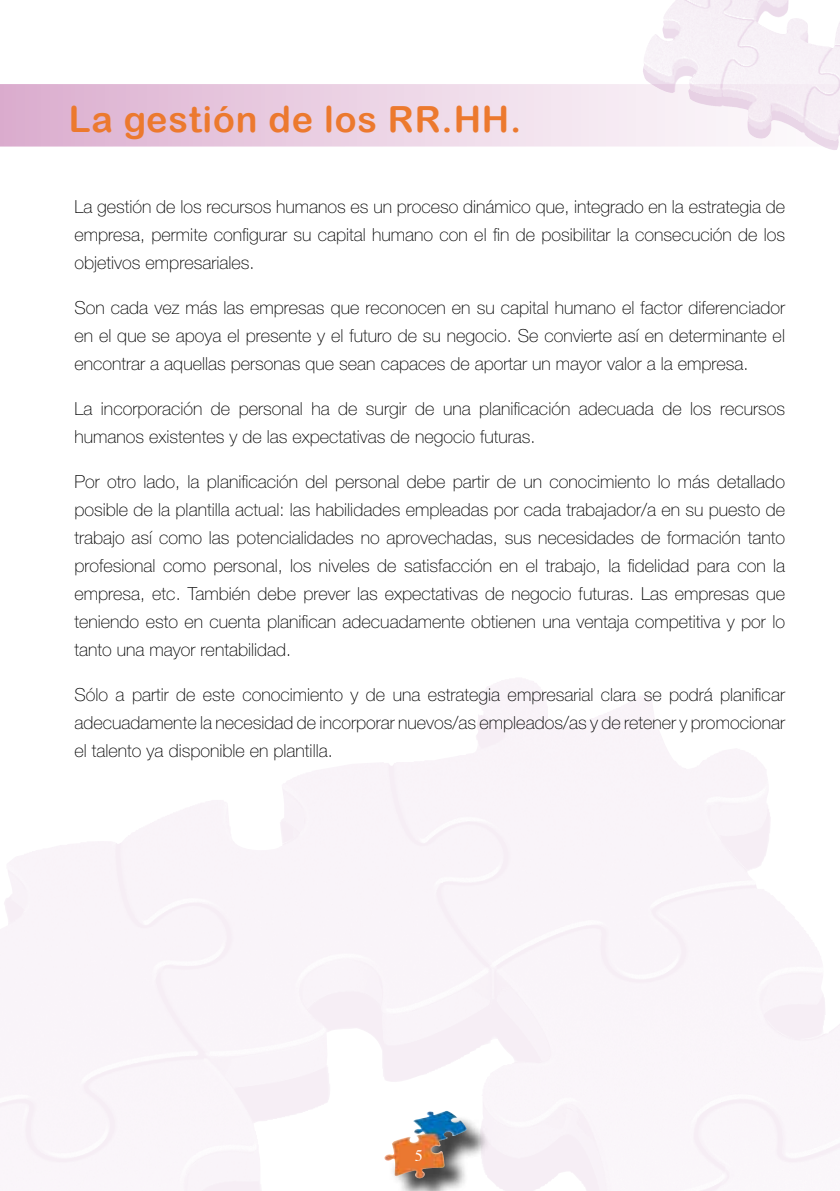
<style>
.page{position:relative;width:840px;height:1191px;background:#fff}
.page>*{position:absolute;margin:0;border:0;box-sizing:border-box;transform-origin:0 0}
.t1{font:36px "Arial Rounded MT Bold";letter-spacing:.025em;color:#ec792e}
.t2{font:100 18px/28px "Helvetica Neue";color:#000;text-align:justify}
.t3{font:16px "Times";color:#fff}
</style>
<div class="page">
<img style="left:0;top:679px;width:515px;height:512px">
<div style="left:388px;top:1114px;width:102px;height:77px;background:#000;opacity:.75"></div>
<img style="left:413px;top:1111px;width:32px;height:16px">
<img style="left:643px;top:0;width:34px;height:84px">
<svg style="left:0;top:84px;width:839px;height:63px"></svg>
<h1 class="t1" style="left:69px;top:98px;width:454px">La gestión de los RR.HH.</h1>
<p class="t2" style="left:74px;top:192px;width:711px">La gestión de los recursos humanos es un proceso dinámico que, integrado en la estrategia de empresa, permite configurar su capital humano con el fin de posibilitar la consecución de los objetivos empresariales.</p>
<p class="t2" style="left:74px;top:293px;width:711px">Son cada vez más las empresas que reconocen en su capital humano el factor diferenciador en el que se apoya el presente y el futuro de su negocio. Se convierte así en determinante el encontrar a aquellas personas que sean capaces de aportar un mayor valor a la empresa.</p>
<p class="t2" style="left:74px;top:394px;width:711px">La incorporación de personal ha de surgir de una planificación adecuada de los recursos humanos existentes y de las expectativas de negocio futuras.</p>
<p class="t2" style="left:74px;top:467px;width:711px">Por otro lado, la planificación del personal debe partir de un conocimiento lo más detallado posible de la plantilla actual: las habilidades empleadas por cada trabajador/a en su puesto de trabajo así como las potencialidades no aprovechadas, sus necesidades de formación tanto profesional como personal, los niveles de satisfacción en el trabajo, la fidelidad para con la empresa, etc. También debe prever las expectativas de negocio futuras. Las empresas que teniendo esto en cuenta planifican adecuadamente obtienen una ventaja competitiva y por lo tanto una mayor rentabilidad.</p>
<p class="t2" style="left:74px;top:680px;width:711px">Sólo a partir de este conocimiento y de una estrategia empresarial clara se podrá planificar adecuadamente la necesidad de incorporar nuevos/as empleados/as y de retener y promocionar el talento ya disponible en plantilla.</p>
<p class="t3" style="left:414px;top:1145px;width:9px">5</p>
</div>
